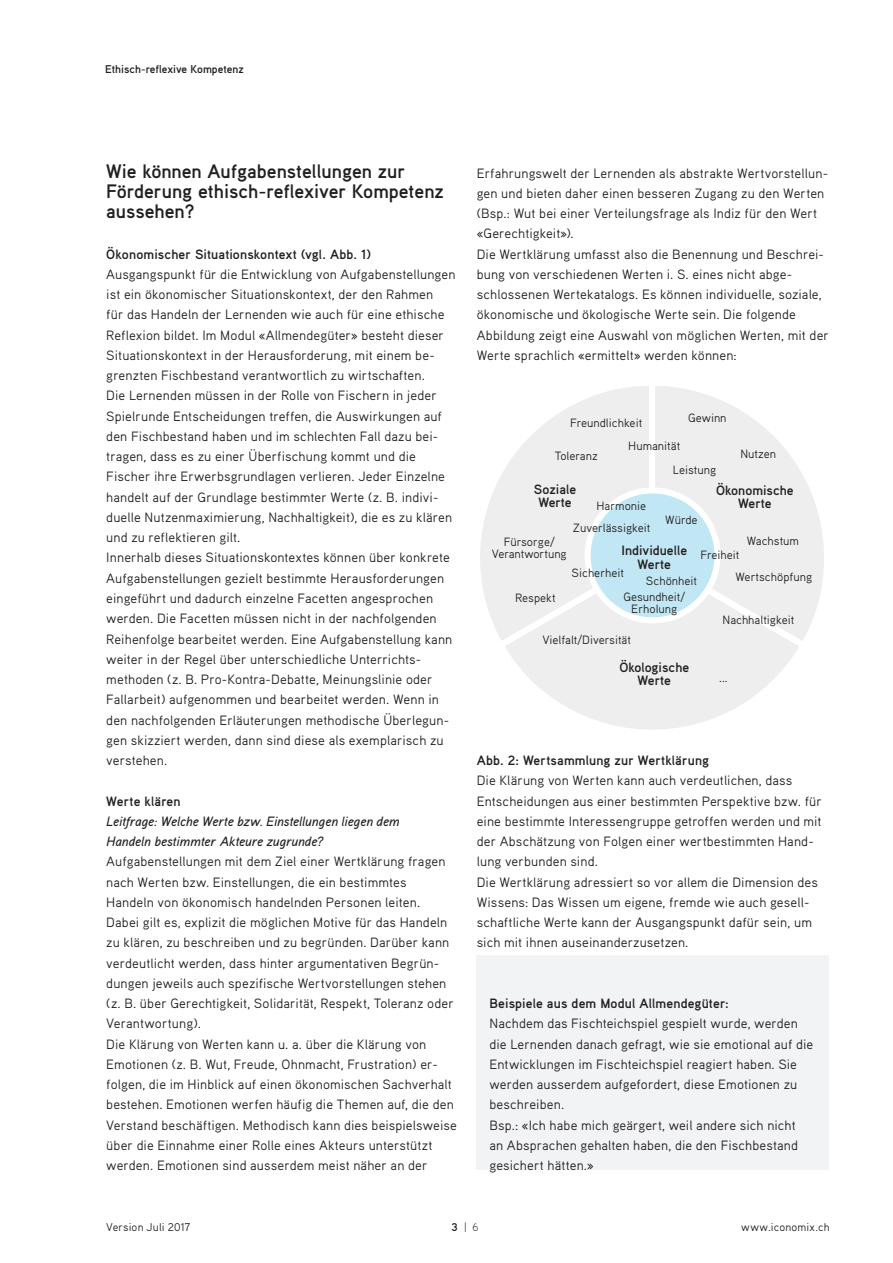
<style>
.page{position:relative;width:893px;height:1263px;background:#fff}
.page>*{position:absolute;margin:0;border:0;box-sizing:border-box;transform-origin:0 0}
.Titel_13{font:700 19.5px/20.2px "Aaux Pro OT";color:#231f20}
.Lauftext{font:13.5px/20.2px "Aaux Pro OT";letter-spacing:.01em;color:#231f20}
.Lauftext_Einzug_3mm{font:13.5px/20.2px "Aaux Pro OT";letter-spacing:.005em;color:#231f20}
.LauftextTitel{font:700 13.5px/13.5px "Aaux Pro OT";color:#231f20;text-align:center}
.Lauftext-2{font:italic 500 13.5px/20.2px "Aaux Pro OT";letter-spacing:-.005em;color:#231f20}
.LauftextTitel_Einzug{font:700 13.5px "Aaux Pro OT";letter-spacing:.01em;color:#231f20}
.t1{font:12px/12px "Aaux Pro OT";color:#231f20;text-align:center}
.Head_Folgeseitentite{font:700 11.25px "Aaux Pro OT";color:#231f20}
.t2{font:11.25px "Aaux Pro OT";letter-spacing:.015em;color:#231f20}
.Paginierung{font:300 11.25px "Aaux Pro OT";color:#231f20}
.Paginierung-2{font:700 11.25px "Aaux Pro OT";color:#231f20}
.s1{color:#fff}
</style>
<div class="page">
<div style="left:476px;top:956px;width:353px;height:214px;background:#f2f3f4"></div>
<svg style="left:480px;top:386px;width:164px;height:233px"></svg>
<svg style="left:492px;top:549px;width:303px;height:181px"></svg>
<svg style="left:644px;top:386px;width:180px;height:267px"></svg>
<div style="left:588px;top:490px;width:130px;height:130px;background:#c2e7f4;border-radius:50%"></div>
<div style="left:585px;top:487px;width:136px;height:136px;border:6px solid #fff;border-radius:50%"></div>
<p class="Head_Folgeseitentite" style="left:105px;top:61px;width:226px">Ethisch-reflexive Kompetenz <span class="s1">Lösungshinweise</span></p>
<p class="Titel_13" style="left:106px;top:160px;width:339px">Wie können Aufgabenstellungen zur<br>Förderung ethisch-reflexiver Kompetenz aussehen?</p>
<p class="LauftextTitel" style="left:106px;top:247px;width:266px">Ökonomischer Situationskontext (vgl. Abb. 1)</p>
<p class="Lauftext" style="left:106px;top:264px;width:351px">Ausgangspunkt für die Entwicklung von Aufgabenstellungen ist ein ökonomischer Situationskontext, der den Rahmen<br>für das Handeln der Lernenden wie auch für eine ethische Reflexion bildet. Im Modul «Allmendegüter» besteht dieser Situationskontext in der Herausforderung, mit einem be&shy;grenzten Fischbestand verantwortlich zu wirtschaften.<br>Die Lernenden müssen in der Rolle von Fischern in jeder Spielrunde Entscheidungen treffen, die Auswirkungen auf den Fischbestand haben und im schlechten Fall dazu bei&shy;tragen, dass es zu einer Überfischung kommt und die Fischer ihre Erwerbsgrundlagen verlieren. Jeder Einzelne handelt auf der Grundlage bestimmter Werte (z. B. indivi&shy;duelle Nutzenmaximierung, Nachhaltigkeit), die es zu klären und zu reflektieren gilt.</p>
<p class="Lauftext" style="left:106px;top:547px;width:348px">Innerhalb dieses Situationskontextes können über konkrete Aufgabenstellungen gezielt bestimmte Herausforderungen eingeführt und dadurch einzelne Facetten angesprochen werden. Die Facetten müssen nicht in der nachfolgenden Reihenfolge bearbeitet werden. Eine Aufgabenstellung kann weiter in der Regel über unterschiedliche Unterrichts&shy;methoden (z. B. Pro-Kontra-Debatte, Meinungslinie oder Fallarbeit) aufgenommen und bearbeitet werden. Wenn in den nachfolgenden Erläuterungen methodische Überlegun&shy;gen skizziert werden, dann sind diese als exemplarisch zu verstehen.</p>
<p class="LauftextTitel" style="left:106px;top:794px;width:76px">Werte klären</p>
<p class="Lauftext-2" style="left:106px;top:810px;width:295px">Leitfrage: Welche Werte bzw. Einstellungen liegen dem<br>Handeln bestimmter Akteure zugrunde?</p>
<p class="Lauftext" style="left:106px;top:851px;width:349px">Aufgabenstellungen mit dem Ziel einer Wertklärung fragen nach Werten bzw. Einstellungen, die ein bestimmtes Handeln von ökonomisch handelnden Personen leiten.<br>Dabei gilt es, explizit die möglichen Motive für das Handeln zu klären, zu beschreiben und zu begründen. Darüber kann verdeutlicht werden, dass hinter argumentativen Begrün&shy;dungen jeweils auch spezifische Wertvorstellungen stehen (z. B. über Gerechtigkeit, Solidarität, Respekt, Toleranz oder Verantwortung).</p>
<p class="Lauftext" style="left:106px;top:1033px;width:352px">Die Klärung von Werten kann u. a. über die Klärung von Emotionen (z. B. Wut, Freude, Ohnmacht, Frustration) er&shy;folgen, die im Hinblick auf einen ökonomischen Sachverhalt bestehen. Emotionen werfen häufig die Themen auf, die den Verstand beschäftigen. Methodisch kann dies beispielsweise über die Einnahme einer Rolle eines Akteurs unterstützt werden. Emotionen sind ausserdem meist näher an der</p>
<p class="Lauftext" style="left:477px;top:162px;width:353px">Erfahrungswelt der Lernenden als abstrakte Wertvorstellun&shy;gen und bieten daher einen besseren Zugang zu den Werten (Bsp.: Wut bei einer Verteilungsfrage als Indiz für den Wert «Gerechtigkeit»).</p>
<p class="Lauftext" style="left:477px;top:243px;width:354px">Die Wertklärung umfasst also die Benennung und Beschrei&shy;bung von verschiedenen Werten i. S. eines nicht abge&shy;schlossenen Wertekatalogs. Es können individuelle, soziale, ökonomische und ökologische Werte sein. Die folgende Abbildung zeigt eine Auswahl von möglichen Werten, mit der Werte sprachlich «ermittelt» werden können:</p>
<p class="t1" style="left:628px;top:412px;width:54px;line-height:22.2px;text-align:left;text-indent:-58px">Freundlichkeit<br>Humanität</p>
<p class="t1" style="left:555px;top:450px;width:45px">Toleranz</p>
<p class="t1" style="left:688px;top:412px;width:40px">Gewinn</p>
<p class="t1" style="left:673px;top:463px;width:45px">Leistung</p>
<p class="t1" style="left:740px;top:447px;width:37px">Nutzen</p>
<p class="LauftextTitel" style="left:534px;top:482px;width:44px">Soziale<br>Werte</p>
<p class="LauftextTitel" style="left:716px;top:483px;width:79px">Ökonomische<br>Werte</p>
<p class="t1" style="left:573px;top:495px;width:79px;line-height:21.8px;text-align:left;text-indent:24px">Harmonie<br>Zuverlässigkeit</p>
<p class="t1" style="left:571px;top:567px;width:54px">Sicherheit</p>
<p class="t1" style="left:646px;top:574px;width:53px">Schönheit</p>
<p class="t1" style="left:665px;top:513px;width:34px">Würde</p>
<p class="t1" style="left:747px;top:534px;width:54px">Wachstum</p>
<p class="t1" style="left:492px;top:536px;width:76px">Fürsorge/<br>Verantwortung</p>
<p class="LauftextTitel" style="left:621px;top:543px;width:67px">Individuelle<br>Werte</p>
<p class="t1" style="left:700px;top:549px;width:41px">Freiheit</p>
<p class="t1" style="left:735px;top:570px;width:78px">Wertschöpfung</p>
<p class="t1" style="left:623px;top:591px;width:63px">Gesundheit/<br>Erholung</p>
<p class="t1" style="left:515px;top:591px;width:42px">Respekt</p>
<p class="t1" style="left:542px;top:633px;width:90px">Vielfalt/Diversität</p>
<p class="LauftextTitel" style="left:619px;top:660px;width:71px">Ökologische<br>Werte</p>
<p class="t1" style="left:723px;top:614px;width:73px">Nachhaltigkeit</p>
<p class="t1" style="left:719px;top:672px;width:10px">...</p>
<p class="LauftextTitel" style="left:477px;top:753px;width:234px">Abb. 2: Wertsammlung zur Wertklärung</p>
<p class="Lauftext" style="left:477px;top:770px;width:347px">Die Klärung von Werten kann auch verdeutlichen, dass Entscheidungen aus einer bestimmten Perspektive bzw. für eine bestimmte Interessengruppe getroffen werden und mit der Abschätzung von Folgen einer wertbestimmten Hand&shy;lung verbunden sind.</p>
<p class="Lauftext" style="left:477px;top:871px;width:343px">Die Wertklärung adressiert so vor allem die Dimension des Wissens: Das Wissen um eigene, fremde wie auch gesell&shy;schaftliche Werte kann der Ausgangspunkt dafür sein, um sich mit ihnen auseinanderzusetzen.</p>
<p class="LauftextTitel_Einzug" style="left:489px;top:995px;width:241px">Beispiele aus dem Modul Allmendegüter:</p>
<p class="Lauftext_Einzug_3mm" style="left:489px;top:1013px;width:325px">Nachdem das Fischteichspiel gespielt wurde, werden die Lernenden danach gefragt, wie sie emotional auf die Entwicklungen im Fischteichspiel reagiert haben. Sie werden ausserdem aufgefordert, diese Emotionen zu beschreiben.</p>
<p class="Lauftext_Einzug_3mm" style="left:489px;top:1114px;width:310px">Bsp.: «Ich habe mich geärgert, weil andere sich nicht an Absprachen gehalten haben, die den Fischbestand gesichert hätten.»</p>
<p class="t2" style="left:106px;top:1220px;width:86px">Version Juli 2017</p>
<p class="Paginierung-2" style="left:452px;top:1220px;width:8px">3</p>
<p class="Paginierung" style="left:464px;top:1220px;width:16px">| 6</p>
<p class="t2" style="left:741px;top:1220px;width:90px">www.iconomix.ch</p>
</div>
